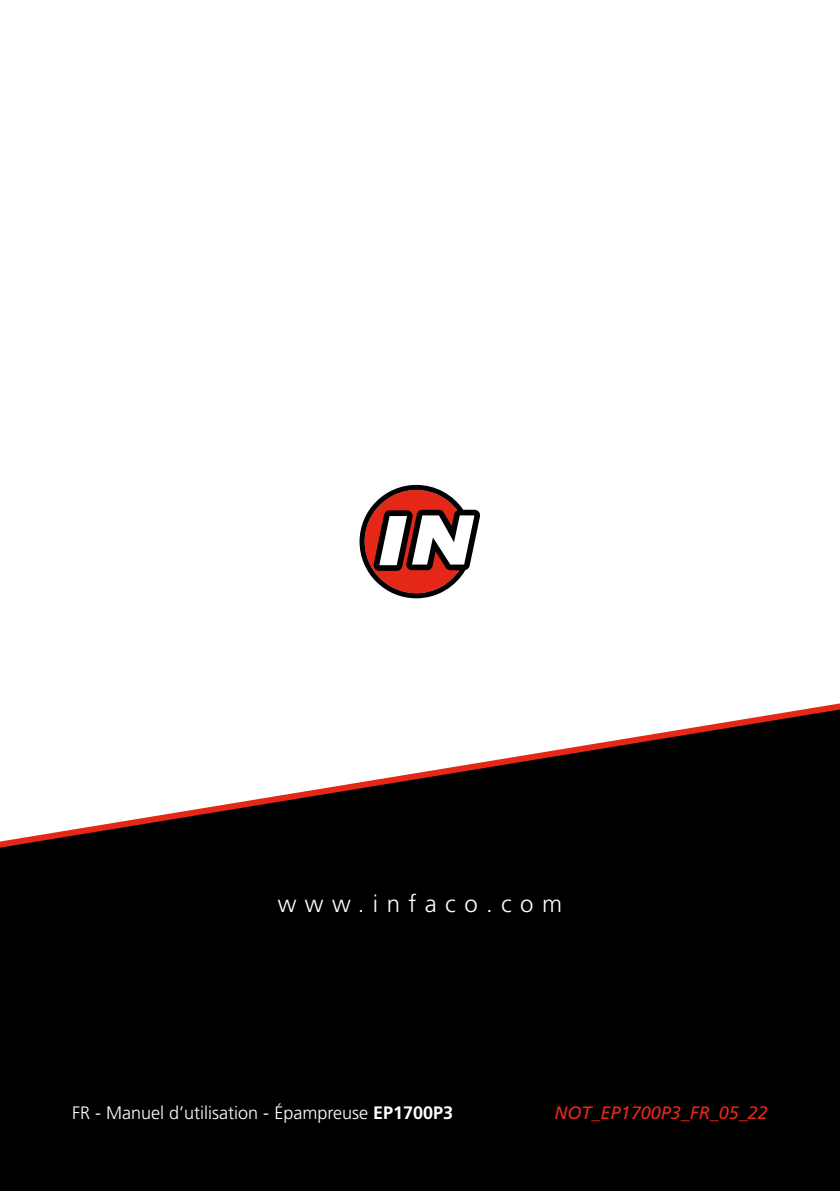
<style>
.page{position:relative;width:840px;height:1191px;background:#fff}
.page>*{position:absolute;margin:0;border:0;box-sizing:border-box;transform-origin:0 0}
.t1{font:300 24px "Frutiger Pro";letter-spacing:.35em;color:#fff}
.t2{font:300 18px "Frutiger Pro";color:#fff}
.t3{font:italic 18px "Frutiger Pro";color:#e52718}
.s1{font-weight:700}
</style>
<div class="page">
<svg style="left:0;top:703px;width:839px;height:488px;background:#272424"></svg>
<svg style="left:359px;top:485px;width:121px;height:113px"></svg>
<h1 class="t1" style="left:278px;top:889px;width:285px">www.infaco.com</h1>
<p class="t2" style="left:72px;top:1102px;width:382px">FR - Manuel d’utilisation - Épampreuse <span class="s1">EP1700P3</span></p>
<p class="t3" style="left:554px;top:1102px;width:215px">NOT_EP1700P3_FR_05_22</p>
</div>
